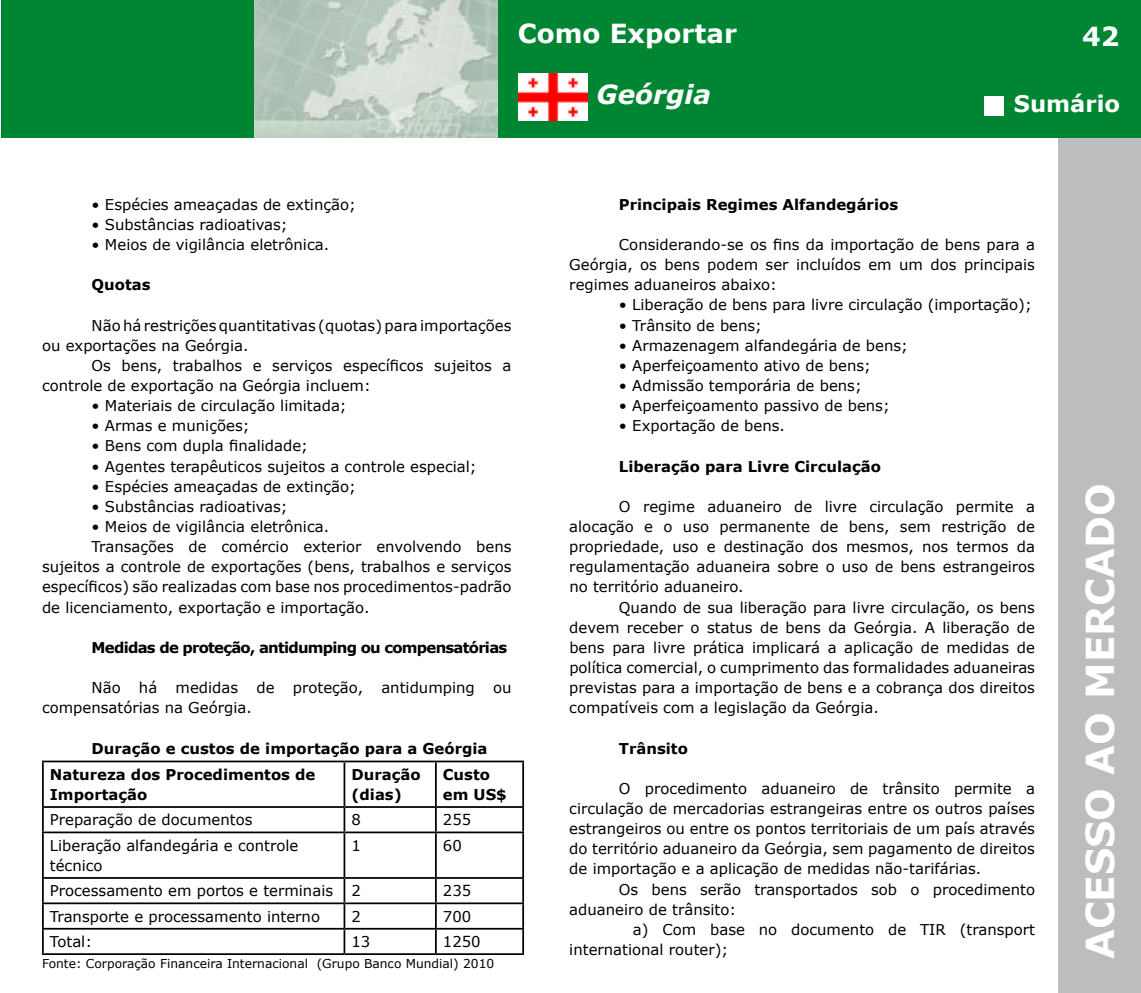
<style>
.page{position:relative;width:1141px;height:993px;background:#fff}
.page>*{position:absolute;margin:0;border:0;box-sizing:border-box;transform-origin:0 0}
.t1{font:700 38.5px "Verdana";color:#fff}
.t2{font:700 26.25px "Verdana";color:#fff}
.t3{font:italic 700 26.25px "Verdana";color:#fff}
.t4{font:700 22.75px "Verdana";color:#fff}
.t5{font:14.88px/20.1px "Verdana";color:#000}
.t6{font:700 14.88px/20.1px "Verdana";color:#000}
.t7{font:700 14.88px "Verdana";letter-spacing:-.05em;color:#000}
.t8{font:12.25px "Verdana";color:#000}
</style>
<div class="page">
<div style="left:1058px;top:0;width:83px;height:992px;background:#bcbdbe"></div>
<div style="left:1px;top:0;width:1140px;height:137px;background:#008633"></div>
<img style="left:255px;top:0;width:242px;height:137px">
<div style="left:984px;top:96px;width:19px;height:19px;background:#fff"></div>
<img style="left:518px;top:74px;width:69px;height:46px">
<hr style="left:42px;top:760px;width:302px;height:2px;background:#000">
<hr style="left:42px;top:762px;width:2px;height:43px;background:#000">
<hr style="left:344px;top:760px;width:92px;height:2px;background:#000">
<hr style="left:344px;top:762px;width:1px;height:43px;background:#000">
<hr style="left:436px;top:760px;width:88px;height:2px;background:#000">
<hr style="left:435px;top:762px;width:2px;height:43px;background:#000">
<hr style="left:522px;top:762px;width:2px;height:43px;background:#000">
<hr style="left:42px;top:805px;width:302px;height:2px;background:#000">
<hr style="left:42px;top:807px;width:2px;height:24px;background:#000">
<hr style="left:344px;top:805px;width:92px;height:2px;background:#000">
<svg style="left:344px;top:807px;width:1px;height:24px"></svg>
<hr style="left:436px;top:805px;width:88px;height:2px;background:#000">
<hr style="left:435px;top:807px;width:2px;height:24px;background:#000">
<hr style="left:522px;top:807px;width:2px;height:24px;background:#000">
<hr style="left:42px;top:831px;width:302px;height:2px;background:#000">
<hr style="left:42px;top:833px;width:2px;height:43px;background:#000">
<hr style="left:344px;top:831px;width:92px;height:2px;background:#000">
<hr style="left:344px;top:833px;width:1px;height:43px;background:#000">
<hr style="left:436px;top:831px;width:88px;height:2px;background:#000">
<hr style="left:435px;top:833px;width:2px;height:43px;background:#000">
<hr style="left:522px;top:833px;width:2px;height:43px;background:#000">
<hr style="left:42px;top:876px;width:302px;height:2px;background:#000">
<hr style="left:42px;top:878px;width:2px;height:24px;background:#000">
<hr style="left:344px;top:876px;width:92px;height:2px;background:#000">
<hr style="left:436px;top:876px;width:88px;height:2px;background:#000">
<hr style="left:435px;top:878px;width:2px;height:24px;background:#000">
<hr style="left:522px;top:878px;width:2px;height:24px;background:#000">
<hr style="left:42px;top:902px;width:302px;height:1px;background:#000">
<hr style="left:42px;top:903px;width:2px;height:24px;background:#000">
<hr style="left:344px;top:902px;width:92px;height:1px;background:#000">
<hr style="left:436px;top:902px;width:88px;height:1px;background:#000">
<hr style="left:435px;top:903px;width:2px;height:24px;background:#000">
<hr style="left:522px;top:903px;width:2px;height:24px;background:#000">
<hr style="left:42px;top:927px;width:302px;height:2px;background:#000">
<hr style="left:42px;top:929px;width:2px;height:23px;background:#000">
<hr style="left:344px;top:927px;width:92px;height:2px;background:#000">
<svg style="left:344px;top:878px;width:1px;height:74px"></svg>
<hr style="left:436px;top:927px;width:88px;height:2px;background:#000">
<hr style="left:435px;top:929px;width:2px;height:23px;background:#000">
<hr style="left:522px;top:929px;width:2px;height:23px;background:#000">
<hr style="left:42px;top:952px;width:302px;height:2px;background:#000">
<hr style="left:344px;top:952px;width:92px;height:2px;background:#000">
<hr style="left:436px;top:952px;width:88px;height:2px;background:#000">
<h2 class="t2" style="left:518px;top:17px;width:221px">Como Exportar</h2>
<h2 class="t3" style="left:596px;top:77px;width:116px">Geórgia</h2>
<h3 class="t4" style="left:1014px;top:89px;width:108px">Sumário</h3>
<h2 class="t2" style="left:1082px;top:19px;width:39px">42</h2>
<p class="t5" style="left:92px;top:194px;width:266px">• Espécies ameaçadas de extinção;</p>
<p class="t5" style="left:92px;top:214px;width:198px">• Substâncias radioativas;</p>
<p class="t5" style="left:92px;top:234px;width:239px">• Meios de vigilância eletrônica.</p>
<p class="t6" style="left:92px;top:274px;width:60px">Quotas</p>
<p class="t5" style="left:42px;top:314px;width:471px;text-indent:50px">Não há restrições quantitativas (quotas) para importações ou exportações na Geórgia.</p>
<p class="t5" style="left:42px;top:355px;width:471px;text-indent:50px">Os bens, trabalhos e serviços específicos sujeitos a controle de exportação na Geórgia incluem:</p>
<p class="t5" style="left:92px;top:395px;width:257px">• Materiais de circulação limitada;</p>
<p class="t5" style="left:92px;top:415px;width:159px">• Armas e munições;</p>
<p class="t5" style="left:92px;top:435px;width:218px">• Bens com dupla finalidade;</p>
<p class="t5" style="left:92px;top:455px;width:386px">• Agentes terapêuticos sujeitos a controle especial;</p>
<p class="t5" style="left:92px;top:475px;width:266px">• Espécies ameaçadas de extinção;</p>
<p class="t5" style="left:92px;top:495px;width:198px">• Substâncias radioativas;</p>
<p class="t5" style="left:92px;top:516px;width:239px">• Meios de vigilância eletrônica.</p>
<p class="t5" style="left:92px;top:536px;width:421px">Transações de comércio exterior envolvendo bens</p>
<p class="t5" style="left:42px;top:556px;width:471px">sujeitos a controle de exportações (bens, trabalhos e serviços</p>
<p class="t5" style="left:42px;top:576px;width:471px">específicos) são realizadas com base nos procedimentos-padrão</p>
<p class="t5" style="left:42px;top:596px;width:329px">de licenciamento, exportação e importação.</p>
<p class="t7" style="left:92px;top:637px;width:417px">Medidas de proteção, antidumping ou compensatórias</p>
<p class="t5" style="left:42px;top:677px;width:471px;text-indent:50px">Não há medidas de proteção, antidumping ou compensatórias na Geórgia.</p>
<p class="t6" style="left:50px;top:734px;width:439px;line-height:26.2px;text-indent:42px">Duração e custos de importação para a Geórgia<br>Natureza dos Procedimentos de</p>
<p class="t6" style="left:50px;top:783px;width:99px">Importação</p>
<p class="t6" style="left:351px;top:763px;width:71px">Duração (dias)</p>
<p class="t6" style="left:443px;top:763px;width:65px">Custo em US$</p>
<p class="t5" style="left:50px;top:809px;width:204px">Preparação de documentos</p>
<p class="t5" style="left:351px;top:809px;width:11px">8</p>
<p class="t5" style="left:443px;top:809px;width:30px">255</p>
<p class="t5" style="left:50px;top:834px;width:250px">Liberação alfandegária e controle técnico</p>
<p class="t5" style="left:351px;top:834px;width:11px">1</p>
<p class="t5" style="left:443px;top:834px;width:20px">60</p>
<p class="t5" style="left:50px;top:880px;width:313px">Processamento em portos e terminais 2</p>
<p class="t5" style="left:443px;top:880px;width:30px">235</p>
<p class="t5" style="left:50px;top:905px;width:272px">Transporte e processamento interno</p>
<p class="t5" style="left:351px;top:905px;width:11px">2</p>
<p class="t5" style="left:443px;top:905px;width:30px">700</p>
<p class="t5" style="left:50px;top:930px;width:44px">Total:</p>
<p class="t5" style="left:351px;top:930px;width:20px">13</p>
<p class="t5" style="left:443px;top:930px;width:39px">1250</p>
<p class="t8" style="left:42px;top:955px;width:454px">Fonte: Corporação Financeira Internacional (Grupo Banco Mundial) 2010</p>
<p class="t6" style="left:619px;top:194px;width:281px">Principais Regimes Alfandegários</p>
<p class="t5" style="left:569px;top:234px;width:467px;text-align:justify;text-indent:50px">Considerando-se os fins da importação de bens para a Geórgia, os bens podem ser incluídos em um dos principais regimes aduaneiros abaixo:</p>
<p class="t5" style="left:619px;top:294px;width:414px">• Liberação de bens para livre circulação (importação);</p>
<p class="t5" style="left:619px;top:314px;width:145px">• Trânsito de bens;</p>
<p class="t5" style="left:619px;top:334px;width:291px">• Armazenagem alfandegária de bens;</p>
<p class="t5" style="left:619px;top:355px;width:253px">• Aperfeiçoamento ativo de bens;</p>
<p class="t5" style="left:619px;top:375px;width:244px">• Admissão temporária de bens;</p>
<p class="t5" style="left:619px;top:395px;width:272px">• Aperfeiçoamento passivo de bens;</p>
<p class="t5" style="left:619px;top:415px;width:168px">• Exportação de bens.</p>
<p class="t6" style="left:619px;top:455px;width:264px">Liberação para Livre Circulação</p>
<p class="t5" style="left:569px;top:495px;width:467px;text-align:justify;text-indent:50px">O regime aduaneiro de livre circulação permite a alocação e o uso permanente de bens, sem restrição de propriedade, uso e destinação dos mesmos, nos termos da regulamentação aduaneira sobre o uso de bens estrangeiros no território aduaneiro.</p>
<p class="t5" style="left:569px;top:596px;width:467px;text-align:justify;text-indent:50px">Quando de sua liberação para livre circulação, os bens devem receber o status de bens da Geórgia. A liberação de bens para livre prática implicará a aplicação de medidas de política comercial, o cumprimento das formalidades aduaneiras previstas para a importação de bens e a cobrança dos direitos compatíveis com a legislação da Geórgia.</p>
<p class="t6" style="left:619px;top:737px;width:70px">Trânsito</p>
<p class="t5" style="left:569px;top:777px;width:467px;text-align:justify;text-indent:50px">O procedimento aduaneiro de trânsito permite a circulação de mercadorias estrangeiras entre os outros países estrangeiros ou entre os pontos territoriais de um país através do território aduaneiro da Geórgia, sem pagamento de direitos de importação e a aplicação de medidas não-tarifárias.</p>
<p class="t5" style="left:619px;top:878px;width:418px">Os bens serão transportados sob o procedimento</p>
<p class="t5" style="left:569px;top:898px;width:168px">aduaneiro de trânsito:</p>
<p class="t5" style="left:633px;top:918px;width:404px">a) Com base no documento de TIR (transport</p>
<p class="t5" style="left:569px;top:938px;width:160px">international router);</p>
<h1 class="t1" style="left:1076px;top:959px;width:477px;rotate:-90deg">ACESSO AO MERCADO</h1>
</div>
